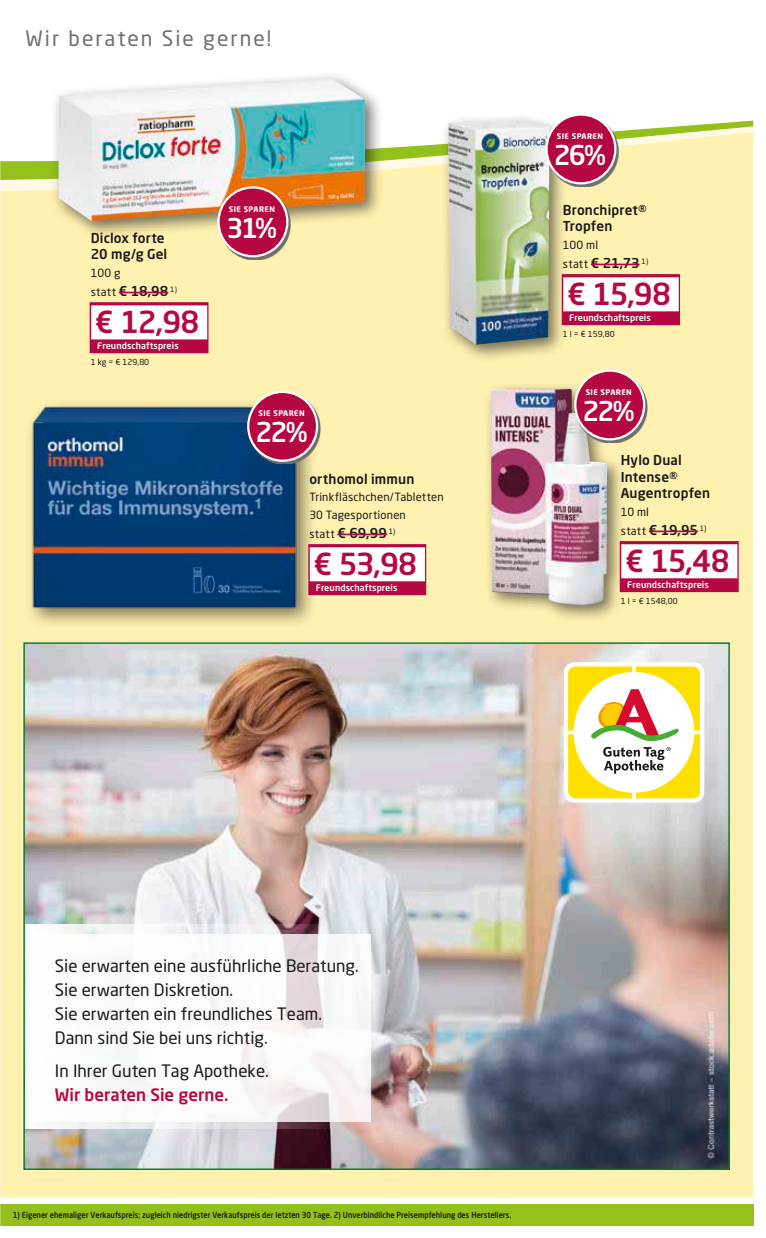
<style>
.page{position:relative;width:766px;height:1238px;background:#fff}
.page>*{position:absolute;margin:0;border:0;box-sizing:border-box;transform-origin:0 0}
._04_Angebotspreis{font:500 30px "Neo Sans Pro";letter-spacing:-.035em;color:#b50843}
.Prozente{font:500 27px "Neo Sans Pro";letter-spacing:-.08em;color:#fff}
.t1{font:21px "Neo Sans Pro";letter-spacing:.095em;color:#6f6f6e}
._01_Artikel{font:16.95px "Neo Sans Pro";color:#1a1918}
._01_Artikel-2{font:500 16.95px "Neo Sans Pro";color:#b50843}
._01_Artikel-3{font:500 13.5px/16.5px "Neo Sans Pro";letter-spacing:.01em;color:#1a1918}
._03_statt_Preis{font:500 13.5px "Neo Sans Pro";letter-spacing:-.005em;color:#1a1918}
._02_Text{font:11.25px "Neo Sans Pro";letter-spacing:.015em;color:#1a1918}
._07_T_Wirberaten{font:500 9px "Neo Sans Pro";letter-spacing:.01em;color:#fff}
.t2{font:500 8.25px "Neo Sans Pro";color:#1d1d1b;scale:.9 1}
._05_Grundpreis{font:8.25px "Neo Sans Pro";color:#1a1918}
.Sparen{font:700 7.65px "Neo Sans Pro";letter-spacing:.05em;color:#fff}
.s1{font-weight:400;font-size:11.25px}
</style>
<div class="page">
<div style="left:0;top:1203px;width:753px;height:22px;background:#94c01c"></div>
<div style="left:0;top:196px;width:753px;height:1001px;background:#fff1af"></div>
<svg style="left:0;top:120px;width:753px;height:74px;fill:#fff1af"></svg>
<img style="left:25px;top:644px;width:702px;height:523px">
<div style="left:563px;top:662px;width:141px;height:140px;background:#fff;border-radius:11px"></div>
<svg style="left:568px;top:666px;width:131px;height:132px"></svg>
<svg style="left:25px;top:924px;width:319px;height:204px"></svg>
<div style="left:33px;top:933px;width:338px;height:188px;background:#fff"></div>
<div style="left:483px;top:381px;width:142px;height:242px;background:#1a1918;opacity:.6"></div>
<img style="left:490px;top:388px;width:117px;height:217px">
<div style="left:619px;top:541px;width:119px;height:51px;background:#b50843"></div>
<div style="left:621px;top:544px;width:116px;height:34px;background:#fff"></div>
<hr style="left:648px;top:530px;width:49px;height:2px;background:#b50843">
<svg style="left:576px;top:371px;width:71px;height:71px"></svg>
<div style="left:575px;top:370px;width:69px;height:69px;background:#b50843;border-radius:50%"></div>
<div style="left:574px;top:369px;width:71px;height:71px;border:2px solid #fff;border-radius:50%"></div>
<div style="left:24px;top:398px;width:293px;height:230px;background:#1a1918;opacity:.6"></div>
<img style="left:23px;top:395px;width:283px;height:221px">
<div style="left:308px;top:544px;width:118px;height:51px;background:#b50843"></div>
<div style="left:310px;top:547px;width:115px;height:34px;background:#fff"></div>
<hr style="left:337px;top:533px;width:50px;height:2px;background:#b50843">
<svg style="left:249px;top:393px;width:71px;height:71px"></svg>
<div style="left:248px;top:392px;width:69px;height:68px;background:#b50843;border-radius:50%"></div>
<div style="left:247px;top:391px;width:71px;height:71px;border:2px solid #fff;border-radius:50%"></div>
<div style="left:440px;top:113px;width:127px;height:249px;background:#1a1918;opacity:.6"></div>
<img style="left:448px;top:120px;width:101px;height:225px">
<div style="left:561px;top:274px;width:118px;height:51px;background:#b50843"></div>
<div style="left:563px;top:277px;width:115px;height:34px;background:#fff"></div>
<hr style="left:590px;top:263px;width:49px;height:2px;background:#b50843">
<svg style="left:547px;top:115px;width:71px;height:72px"></svg>
<div style="left:546px;top:114px;width:69px;height:69px;background:#b50843;border-radius:50%"></div>
<div style="left:545px;top:113px;width:71px;height:71px;border:2px solid #fff;border-radius:50%"></div>
<div style="left:51px;top:72px;width:332px;height:167px;background:#1a1918;opacity:.6"></div>
<img style="left:58px;top:79px;width:307px;height:142px">
<div style="left:90px;top:302px;width:118px;height:51px;background:#b50843"></div>
<div style="left:91px;top:305px;width:116px;height:34px;background:#fff"></div>
<hr style="left:119px;top:292px;width:49px;height:1px;background:#b50843">
<svg style="left:219px;top:188px;width:71px;height:71px"></svg>
<div style="left:218px;top:187px;width:69px;height:69px;background:#b50843;border-radius:50%"></div>
<div style="left:217px;top:186px;width:71px;height:71px;border:2px solid #fff;border-radius:50%"></div>
<p class="t1" style="left:26px;top:25px;width:247px">Wir beraten Sie gerne!</p>
<p class="_01_Artikel-3" style="left:91px;top:229px;width:78px">Diclox forte<br>20 mg/g Gel</p>
<p class="_02_Text" style="left:91px;top:266px;width:31px">100 g</p>
<p class="_03_statt_Preis" style="left:91px;top:283px;width:88px"><span class="s1">statt</span> € 18,98 <sup>1)</sup></p>
<p class="_04_Angebotspreis" style="left:95px;top:303px;width:106px">€ 12,98</p>
<p class="_07_T_Wirberaten" style="left:97px;top:340px;width:83px">Freundschaftspreis</p>
<p class="_05_Grundpreis" style="left:91px;top:357px;width:60px">1 kg = € 129,80</p>
<p class="Sparen" style="left:229px;top:204px;width:47px">SIE SPAREN</p>
<p class="Prozente" style="left:226px;top:210px;width:52px">31%</p>
<p class="Sparen" style="left:258px;top:409px;width:47px">SIE SPAREN</p>
<p class="Prozente" style="left:255px;top:415px;width:54px">22%</p>
<p class="_01_Artikel-3" style="left:309px;top:470px;width:106px">orthomol immun</p>
<p class="_02_Text" style="left:309px;top:490px;width:136px">Trinkfläschchen/Tabletten</p>
<p class="_02_Text" style="left:309px;top:507px;width:98px">30 Tagesportionen</p>
<p class="_03_statt_Preis" style="left:309px;top:524px;width:88px"><span class="s1">statt</span> € 69,99 <sup>1)</sup></p>
<p class="_04_Angebotspreis" style="left:313px;top:545px;width:105px">€ 53,98</p>
<p class="_07_T_Wirberaten" style="left:315px;top:582px;width:83px">Freundschaftspreis</p>
<p class="Sparen" style="left:556px;top:131px;width:47px">SIE SPAREN</p>
<p class="Prozente" style="left:553px;top:138px;width:54px">26%</p>
<p class="_01_Artikel-3" style="left:562px;top:201px;width:85px">Bronchipret®<br>Tropfen</p>
<p class="_02_Text" style="left:562px;top:237px;width:37px">100 ml</p>
<p class="_03_statt_Preis" style="left:562px;top:255px;width:87px"><span class="s1">statt</span> € 21,73 <sup>1)</sup></p>
<p class="_04_Angebotspreis" style="left:567px;top:275px;width:105px">€ 15,98</p>
<p class="_07_T_Wirberaten" style="left:569px;top:312px;width:83px">Freundschaftspreis</p>
<p class="_05_Grundpreis" style="left:562px;top:329px;width:53px">1 l = € 159,80</p>
<p class="Sparen" style="left:585px;top:387px;width:47px">SIE SPAREN</p>
<p class="Prozente" style="left:582px;top:393px;width:54px">22%</p>
<p class="_01_Artikel-3" style="left:620px;top:451px;width:91px">Hylo Dual<br>Intense®<br>Augentropfen</p>
<p class="_02_Text" style="left:620px;top:504px;width:30px">10 ml</p>
<p class="_03_statt_Preis" style="left:620px;top:521px;width:87px"><span class="s1">statt</span> € 19,95 <sup>1)</sup></p>
<p class="_04_Angebotspreis" style="left:625px;top:542px;width:106px">€ 15,48</p>
<p class="_07_T_Wirberaten" style="left:627px;top:579px;width:83px">Freundschaftspreis</p>
<p class="_05_Grundpreis" style="left:620px;top:596px;width:58px">1 l = € 1548,00</p>
<p class="_01_Artikel" style="left:55px;top:955px;width:305px">Sie erwarten eine ausführliche Beratung.</p>
<p class="_01_Artikel" style="left:55px;top:979px;width:180px">Sie erwarten Diskretion.</p>
<p class="_01_Artikel" style="left:55px;top:1003px;width:268px">Sie erwarten ein freundliches Team.</p>
<p class="_01_Artikel" style="left:55px;top:1027px;width:214px">Dann sind Sie bei uns richtig.</p>
<p class="_01_Artikel" style="left:55px;top:1059px;width:215px">In Ihrer Guten Tag Apotheke.</p>
<p class="_01_Artikel-2" style="left:55px;top:1083px;width:175px">Wir beraten Sie gerne.</p>
<p class="t2" style="left:13px;top:1209px;width:555px">1) Eigener ehemaliger Verkaufspreis; zugleich niedrigster Verkaufspreis der letzten 30 Tage. 2) Unverbindliche Preisempfehlung des Herstellers.</p>
</div>
